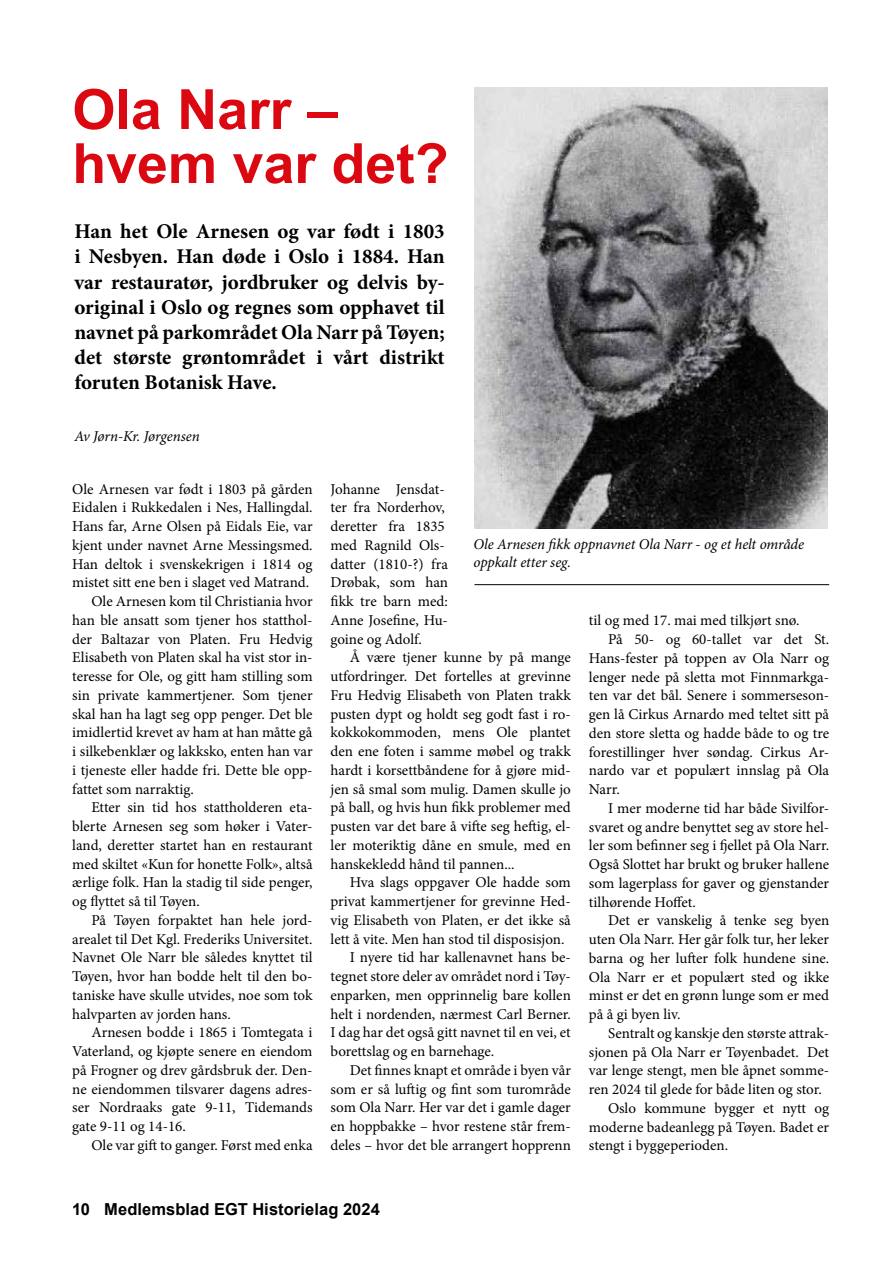
<style>
.page{position:relative;width:893px;height:1263px;background:#fff}
.page>*{position:absolute;margin:0;border:0;box-sizing:border-box;transform-origin:0 0}
.t1{font:700 55.5px/54px "Arial";color:#db0812}
.t2{font:700 21px/25.2px "Minion Pro";letter-spacing:-.005em;color:#000;text-align:justify}
.t3{font:700 16.5px "Arial";letter-spacing:.005em;color:#000}
.t4{font:15px/18.8px "Minion Pro";color:#000}
.t5{font:italic 15px/18px "Minion Pro";letter-spacing:-.005em;color:#000}
</style>
<div class="page">
<img style="left:475px;top:87px;width:352px;height:442px">
<hr style="left:474px;top:584px;width:355px;height:1px;background:#000">
<h1 class="t1" style="left:72px;top:84px;width:378px">Ola Narr – hvem var det?</h1>
<p class="t2" style="left:74px;top:219px;width:372px">Han het Ole Arnesen og var født i 1803 i Nesbyen. Han døde i Oslo i 1884. Han var restauratør, jordbruker og delvis by&shy;original i Oslo og regnes som opphavet til navnet på parkområdet Ola Narr på Tøyen; det største grøntområdet i vårt distrikt foruten Botanisk Have.</p>
<p class="t5" style="left:74px;top:427px;width:127px">Av Jørn-Kr. Jørgensen</p>
<p class="t4" style="left:72px;top:479px;width:242px">Ole Arnesen var født i 1803 på gården</p>
<p class="t4" style="left:72px;top:498px;width:242px">Eidalen i Rukkedalen i Nes, Hallingdal.</p>
<p class="t4" style="left:72px;top:517px;width:242px">Hans far, Arne Olsen på Eidals Eie, var</p>
<p class="t4" style="left:72px;top:536px;width:242px">kjent under navnet Arne Messingsmed.</p>
<p class="t4" style="left:72px;top:554px;width:242px">Han deltok i svenskekrigen i 1814 og</p>
<p class="t4" style="left:72px;top:573px;width:238px">mistet sitt ene ben i slaget ved Matrand.</p>
<p class="t4" style="left:91px;top:592px;width:223px">Ole Arnesen kom til Christiania hvor</p>
<p class="t4" style="left:72px;top:611px;width:242px">han ble ansatt som tjener hos statthol-</p>
<p class="t4" style="left:72px;top:629px;width:242px">der Baltazar von Platen. Fru Hedvig</p>
<p class="t4" style="left:72px;top:648px;width:242px">Elisabeth von Platen skal ha vist stor in-</p>
<p class="t4" style="left:72px;top:667px;width:242px">teresse for Ole, og gitt ham stilling som</p>
<p class="t4" style="left:72px;top:686px;width:242px">sin private kammertjener. Som tjener</p>
<p class="t4" style="left:72px;top:704px;width:242px">skal han ha lagt seg opp penger. Det ble</p>
<p class="t4" style="left:72px;top:723px;width:242px">imidlertid krevet av ham at han måtte gå</p>
<p class="t4" style="left:72px;top:742px;width:242px">i silkebenklær og lakksko, enten han var</p>
<p class="t4" style="left:72px;top:761px;width:242px">i tjeneste eller hadde fri. Dette ble opp-</p>
<p class="t4" style="left:72px;top:779px;width:123px">fattet som narraktig.</p>
<p class="t4" style="left:91px;top:798px;width:223px">Etter sin tid hos stattholderen eta-</p>
<p class="t4" style="left:72px;top:817px;width:242px">blerte Arnesen seg som høker i Vater-</p>
<p class="t4" style="left:72px;top:836px;width:242px">land, deretter startet han en restaurant</p>
<p class="t4" style="left:72px;top:854px;width:242px">med skiltet «Kun for honette Folk», altså</p>
<p class="t4" style="left:72px;top:873px;width:242px">ærlige folk. Han la stadig til side penger,</p>
<p class="t4" style="left:72px;top:892px;width:129px">og flyttet så til Tøyen.</p>
<p class="t4" style="left:91px;top:911px;width:223px">På Tøyen forpaktet han hele jord-</p>
<p class="t4" style="left:72px;top:929px;width:242px">arealet til Det Kgl. Frederiks Universitet.</p>
<p class="t4" style="left:72px;top:948px;width:242px">Navnet Ole Narr ble således knyttet til</p>
<p class="t4" style="left:72px;top:967px;width:242px">Tøyen, hvor han bodde helt til den bo-</p>
<p class="t4" style="left:72px;top:986px;width:242px">taniske have skulle utvides, noe som tok</p>
<p class="t4" style="left:72px;top:1004px;width:160px">halvparten av jorden hans.</p>
<p class="t4" style="left:91px;top:1023px;width:223px">Arnesen bodde i 1865 i Tomtegata i</p>
<p class="t4" style="left:72px;top:1042px;width:242px">Vaterland, og kjøpte senere en eiendom</p>
<p class="t4" style="left:72px;top:1061px;width:242px">på Frogner og drev gårdsbruk der. Den-</p>
<p class="t4" style="left:72px;top:1079px;width:242px">ne eiendommen tilsvarer dagens adres-</p>
<p class="t4" style="left:72px;top:1098px;width:242px">ser Nordraaks gate 9-11, Tidemands</p>
<p class="t4" style="left:72px;top:1117px;width:115px">gate 9-11 og 14-16.</p>
<p class="t4" style="left:91px;top:1136px;width:223px">Ole var gift to ganger. Først med enka</p>
<p class="t4" style="left:331px;top:479px;width:119px">Johanne Jensdat&shy;ter fra Norderhov, deretter fra 1835 med Ragnild Ols&shy;datter (1810-?) fra<br>Drøbak, som han fikk tre barn med:<br>Anne Josefine, Hu&shy;goine og Adolf.</p>
<p class="t4" style="left:331px;top:648px;width:242px;text-align:justify;text-indent:19px">Å være tjener kunne by på mange utfordringer. Det fortelles at grevinne Fru Hedvig Elisabeth von Platen trakk pusten dypt og holdt seg godt fast i ro&shy;kokkokommoden, mens Ole plantet den ene foten i samme møbel og trakk hardt i korsettbåndene for å gjøre mid&shy;jen så smal som mulig. Damen skulle jo på ball, og hvis hun fikk problemer med pusten var det bare å vifte seg heftig, el&shy;ler moteriktig dåne en smule, med en hanskekledd hånd til pannen...</p>
<p class="t4" style="left:350px;top:873px;width:223px">Hva slags oppgaver Ole hadde som</p>
<p class="t4" style="left:331px;top:892px;width:242px">privat kammertjener for grevinne Hed-</p>
<p class="t4" style="left:331px;top:911px;width:242px">vig Elisabeth von Platen, er det ikke så</p>
<p class="t4" style="left:331px;top:929px;width:235px">lett å vite. Men han stod til disposisjon.</p>
<p class="t4" style="left:350px;top:948px;width:223px">I nyere tid har kallenavnet hans be-</p>
<p class="t4" style="left:331px;top:967px;width:242px">tegnet store deler av området nord i Tøy-</p>
<p class="t4" style="left:331px;top:986px;width:242px">enparken, men opprinnelig bare kollen</p>
<p class="t4" style="left:331px;top:1004px;width:242px">helt i nordenden, nærmest Carl Berner.</p>
<p class="t4" style="left:331px;top:1023px;width:242px">I dag har det også gitt navnet til en vei, et</p>
<p class="t4" style="left:331px;top:1042px;width:165px">borettslag og en barnehage.</p>
<p class="t4" style="left:350px;top:1061px;width:223px">Det finnes knapt et område i byen vår</p>
<p class="t4" style="left:331px;top:1079px;width:242px">som er så luftig og fint som turområde</p>
<p class="t4" style="left:331px;top:1098px;width:242px">som Ola Narr. Her var det i gamle dager</p>
<p class="t4" style="left:331px;top:1117px;width:242px">en hoppbakke – hvor restene står frem-</p>
<p class="t4" style="left:331px;top:1136px;width:242px">deles – hvor det ble arrangert hopprenn</p>
<p class="t5" style="left:473px;top:535px;width:332px">Ole Arnesen fikk oppnavnet Ola Narr - og et helt område oppkalt etter seg.</p>
<p class="t4" style="left:589px;top:611px;width:212px">til og med 17. mai med tilkjørt snø.</p>
<p class="t4" style="left:608px;top:630px;width:223px">På 50- og 60-tallet var det St.</p>
<p class="t4" style="left:589px;top:649px;width:242px">Hans-fester på toppen av Ola Narr og</p>
<p class="t4" style="left:589px;top:667px;width:242px">lenger nede på sletta mot Finnmarkga-</p>
<p class="t4" style="left:589px;top:686px;width:242px">ten var det bål. Senere i sommerseson-</p>
<p class="t4" style="left:589px;top:705px;width:242px">gen lå Cirkus Arnardo med teltet sitt på</p>
<p class="t4" style="left:589px;top:724px;width:242px">den store sletta og hadde både to og tre</p>
<p class="t4" style="left:589px;top:742px;width:242px">forestillinger hver søndag. Cirkus Ar-</p>
<p class="t4" style="left:589px;top:761px;width:242px">nardo var et populært innslag på Ola</p>
<p class="t4" style="left:589px;top:780px;width:32px">Narr.</p>
<p class="t4" style="left:608px;top:799px;width:223px">I mer moderne tid har både Sivilfor-</p>
<p class="t4" style="left:589px;top:817px;width:242px">svaret og andre benyttet seg av store hel-</p>
<p class="t4" style="left:589px;top:836px;width:242px">ler som befinner seg i fjellet på Ola Narr.</p>
<p class="t4" style="left:589px;top:855px;width:242px">Også Slottet har brukt og bruker hallene</p>
<p class="t4" style="left:589px;top:874px;width:242px">som lagerplass for gaver og gjenstander</p>
<p class="t4" style="left:589px;top:892px;width:108px">tilhørende Hoffet.</p>
<p class="t4" style="left:608px;top:911px;width:223px">Det er vanskelig å tenke seg byen</p>
<p class="t4" style="left:589px;top:930px;width:242px">uten Ola Narr. Her går folk tur, her leker</p>
<p class="t4" style="left:589px;top:949px;width:242px">barna og her lufter folk hundene sine.</p>
<p class="t4" style="left:589px;top:967px;width:242px">Ola Narr er et populært sted og ikke</p>
<p class="t4" style="left:589px;top:986px;width:242px">minst er det en grønn lunge som er med</p>
<p class="t4" style="left:589px;top:1005px;width:93px">på å gi byen liv.</p>
<p class="t4" style="left:608px;top:1024px;width:223px">Sentralt og kanskje den største attrak-</p>
<p class="t4" style="left:589px;top:1042px;width:242px">sjonen på Ola Narr er Tøyenbadet. Det</p>
<p class="t4" style="left:589px;top:1061px;width:242px">var lenge stengt, men ble åpnet somme-</p>
<p class="t4" style="left:589px;top:1080px;width:234px">ren 2024 til glede for både liten og stor.</p>
<p class="t4" style="left:608px;top:1099px;width:223px">Oslo kommune bygger et nytt og</p>
<p class="t4" style="left:589px;top:1117px;width:242px">moderne badeanlegg på Tøyen. Badet er</p>
<p class="t4" style="left:589px;top:1136px;width:141px">stengt i byggeperioden.</p>
<p class="t3" style="left:72px;top:1199px;width:309px">10 Medlemsblad EGT Historielag 2024</p>
</div>
